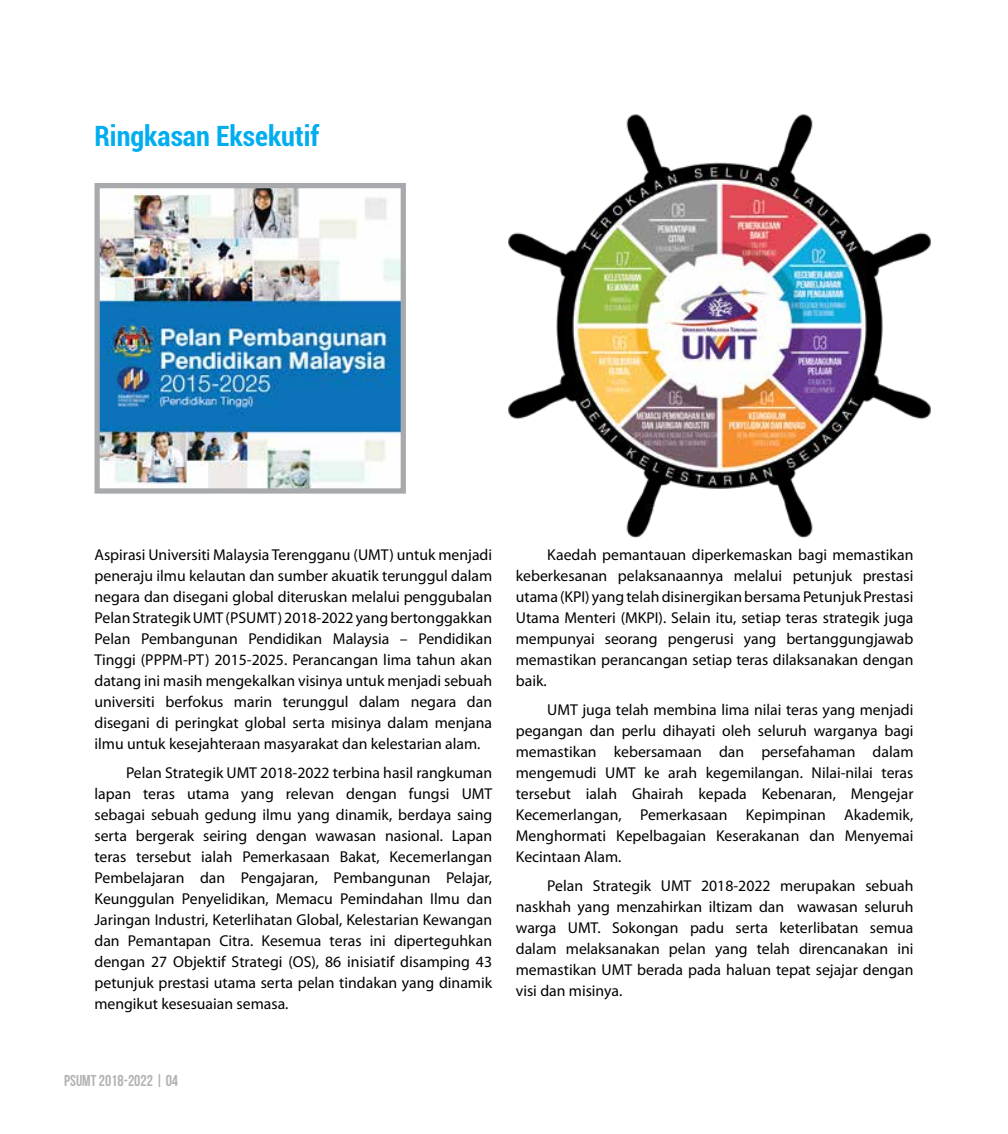
<style>
.page{position:relative;width:1008px;height:1134px;background:#fff}
.page>*{position:absolute;margin:0;border:0;box-sizing:border-box;transform-origin:0 0}
.t1{font:700 condensed 28px "Roboto";color:#00aeef}
.t2{font:15.75px/21px "Myriad Pro";color:#000;text-align:justify}
.t3{font:15.75px "Bebas Neue";color:#b3b3b3}
.s1{font-weight:700}
</style>
<div class="page">
<img style="left:508px;top:114px;width:423px;height:424px">
<img style="left:100px;top:189px;width:300px;height:299px">
<div style="left:94px;top:183px;width:312px;height:311px;border:5px solid #a7a9ac"></div>
<h1 class="t1" style="left:94px;top:117px;width:226px">Ringkasan Eksekutif</h1>
<p class="t2" style="left:94px;top:544px;width:399px">Aspirasi Universiti Malaysia Terengganu (UMT) untuk menjadi peneraju ilmu kelautan dan sumber akuatik terunggul dalam negara dan disegani global diteruskan melalui penggubalan Pelan Strategik UMT (PSUMT) 2018-2022 yang bertonggakkan Pelan Pembangunan Pendidikan Malaysia – Pendidikan Tinggi (PPPM-PT) 2015-2025. Perancangan lima tahun akan datang ini masih mengekalkan visinya untuk menjadi sebuah universiti berfokus marin terunggul dalam negara dan disegani di peringkat global serta misinya dalam menjana ilmu untuk kesejahteraan masyarakat dan kelestarian alam.</p>
<p class="t2" style="left:94px;top:762px;width:399px;text-indent:32px">Pelan Strategik UMT 2018-2022 terbina hasil rangkuman lapan teras utama yang relevan dengan fungsi UMT sebagai sebuah gedung ilmu yang dinamik, berdaya saing serta bergerak seiring dengan wawasan nasional. Lapan teras tersebut ialah Pemerkasaan Bakat, Kecemerlangan Pembelajaran dan Pengajaran, Pembangunan Pelajar, Keunggulan Penyelidikan, Memacu Pemindahan Ilmu dan Jaringan Industri, Keterlihatan Global, Kelestarian Kewangan dan Pemantapan Citra. Kesemua teras ini diperteguhkan dengan 27 Objektif Strategi (OS), 86 inisiatif disamping 43 petunjuk prestasi utama serta pelan tindakan yang dinamik mengikut kesesuaian semasa.</p>
<p class="t2" style="left:516px;top:544px;width:399px;text-indent:32px">Kaedah pemantauan diperkemaskan bagi memastikan keberkesanan pelaksanaannya melalui petunjuk prestasi utama (KPI) yang telah disinergikan bersama Petunjuk Prestasi Utama Menteri (MKPI). Selain itu, setiap teras strategik juga mempunyai seorang pengerusi yang bertanggungjawab memastikan perancangan setiap teras dilaksanakan dengan baik.</p>
<p class="t2" style="left:516px;top:699px;width:399px;text-indent:32px">UMT juga telah membina lima nilai teras yang menjadi pegangan dan perlu dihayati oleh seluruh warganya bagi memastikan kebersamaan dan persefahaman dalam mengemudi UMT ke arah kegemilangan. Nilai-nilai teras tersebut ialah Ghairah kepada Kebenaran, Mengejar Kecemerlangan, Pemerkasaan Kepimpinan Akademik, Menghormati Kepelbagaian Keserakanan dan Menyemai Kecintaan Alam.</p>
<p class="t2" style="left:516px;top:875px;width:399px;text-indent:32px">Pelan Strategik UMT 2018-2022 merupakan sebuah naskhah yang menzahirkan iltizam dan wawasan seluruh warga UMT. Sokongan padu serta keterlibatan semua dalam melaksanakan pelan yang telah direncanakan ini memastikan UMT berada pada haluan tepat sejajar dengan visi dan misinya.</p>
<p class="t3" style="left:64px;top:1072px;width:116px">PSUMT 2018-2022 | <span class="s1">04</span></p>
</div>
